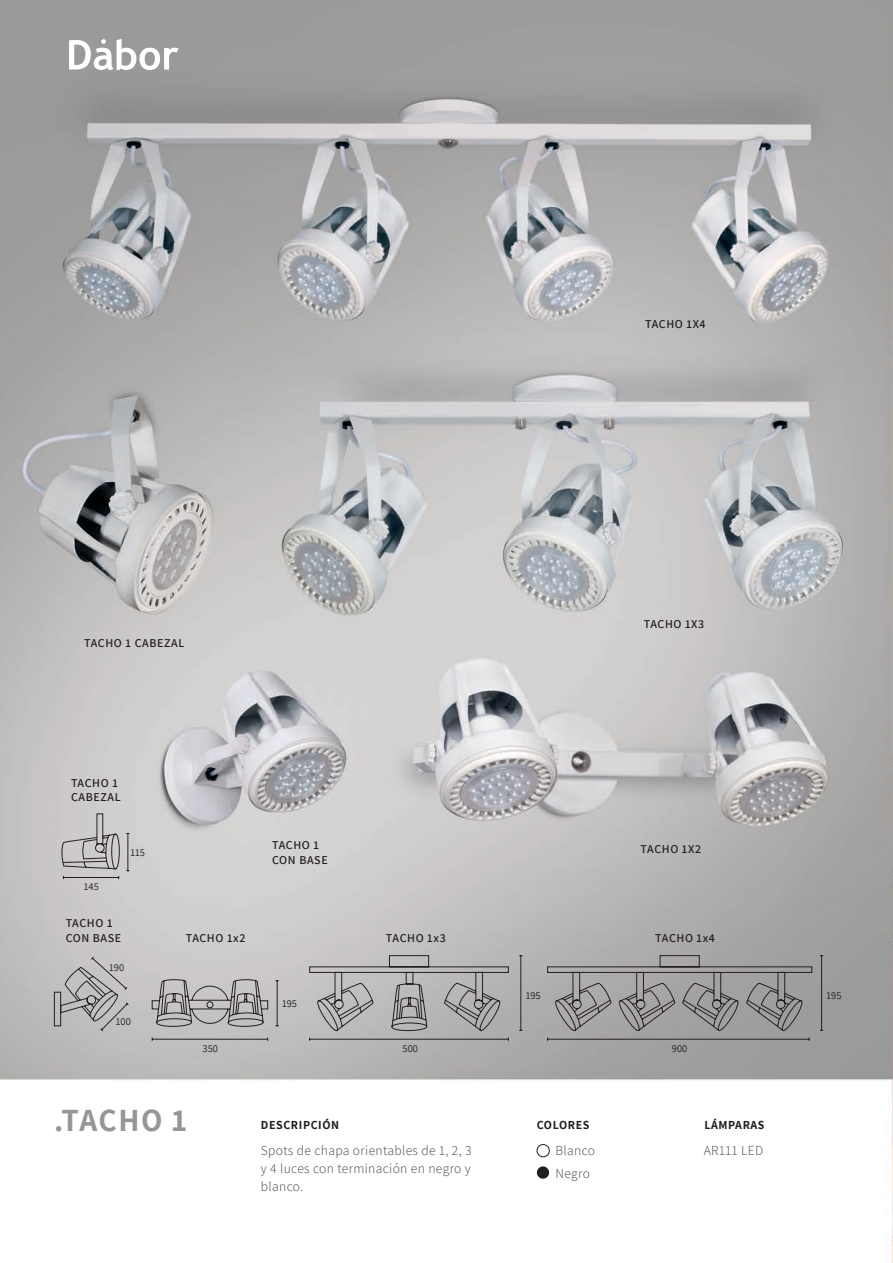
<style>
.page{position:relative;width:893px;height:1263px;background:#fff}
.page>*{position:absolute;margin:0;border:0;box-sizing:border-box;transform-origin:0 0}
.t1{font:700 31.5px "Assistant";letter-spacing:.045em;color:#949698}
.t2{font:300 13.5px/18px "Assistant";letter-spacing:.025em;color:#58595b;text-align:justify}
.t3{font:600 12px/15px "Assistant";letter-spacing:.05em;color:#231f20}
.t4{font:700 12px "Assistant";letter-spacing:.05em;color:#231f20}
.t5{font:10.5px "Assistant";color:#231f20}
</style>
<div class="page">
<img style="left:0;top:0;width:893px;height:1263px">
<svg style="left:69px;top:39px;width:110px;height:31px"></svg>
<div style="left:537px;top:1144px;width:12px;height:13px;border:1px solid #231f20;border-radius:50%"></div>
<div style="left:537px;top:1166px;width:12px;height:13px;background:#231f20;border-radius:50%"></div>
<svg style="left:61px;top:813px;width:69px;height:67px;background:#bab7b6"></svg>
<svg style="left:151px;top:979px;width:117px;height:48px;background:#a8a6a5"></svg>
<svg style="left:54px;top:956px;width:75px;height:76px;background:#b1b0af"></svg>
<hr style="left:152px;top:1039px;width:116px;height:1px;background:#231f20">
<svg style="left:309px;top:955px;width:200px;height:86px;background:#a9a8a7"></svg>
<svg style="left:547px;top:955px;width:266px;height:86px;background:#969595"></svg>
<hr style="left:277px;top:981px;width:1px;height:45px;background:#231f20">
<hr style="left:520px;top:956px;width:1px;height:74px;background:#231f20">
<hr style="left:821px;top:956px;width:1px;height:74px;background:#231f20">
<p class="t3" style="left:645px;top:316px;width:62px">TACHO 1x4</p>
<p class="t3" style="left:84px;top:635px;width:102px">TACHO 1 CABEZAL</p>
<p class="t3" style="left:71px;top:776px;width:51px;line-height:13.5px">TACHO 1<br>CABEZAL</p>
<p class="t3" style="left:644px;top:615px;width:62px">TACHO 1x3</p>
<p class="t5" style="left:84px;top:879px;width:17px">145</p>
<p class="t5" style="left:130px;top:845px;width:16px">115</p>
<p class="t3" style="left:272px;top:837px;width:57px">TACHO 1<br>CON BASE</p>
<p class="t3" style="left:641px;top:841px;width:62px">TACHO 1x2</p>
<p class="t3" style="left:66px;top:915px;width:57px">TACHO 1<br>CON BASE</p>
<p class="t3" style="left:186px;top:930px;width:61px">TACHO 1x2</p>
<p class="t3" style="left:386px;top:930px;width:61px">TACHO 1x3</p>
<p class="t3" style="left:655px;top:930px;width:61px">TACHO 1x4</p>
<p class="t5" style="left:109px;top:960px;width:17px">190</p>
<p class="t5" style="left:116px;top:1015px;width:17px">100</p>
<p class="t5" style="left:282px;top:996px;width:17px">195</p>
<p class="t5" style="left:526px;top:988px;width:17px">195</p>
<p class="t5" style="left:826px;top:988px;width:17px">195</p>
<p class="t5" style="left:203px;top:1041px;width:17px">350</p>
<p class="t5" style="left:403px;top:1041px;width:17px">500</p>
<p class="t5" style="left:672px;top:1041px;width:17px">900</p>
<h1 class="t1" style="left:54px;top:1099px;width:134px">.TACHO 1</h1>
<p class="t4" style="left:261px;top:1116px;width:80px">DESCRIPCIÓN</p>
<p class="t2" style="left:261px;top:1141px;width:212px">Spots de chapa orientables de 1, 2, 3 y 4 luces con terminación en negro y blanco.</p>
<p class="t2" style="left:704px;top:1141px;width:61px">AR111 LED</p>
<p class="t4" style="left:537px;top:1116px;width:54px">COLORES</p>
<p class="t4" style="left:704px;top:1116px;width:62px">LÁMPARAS</p>
<p class="t2" style="left:555px;top:1138px;width:41px;line-height:22.6px">Blanco<br>Negro</p>
</div>
